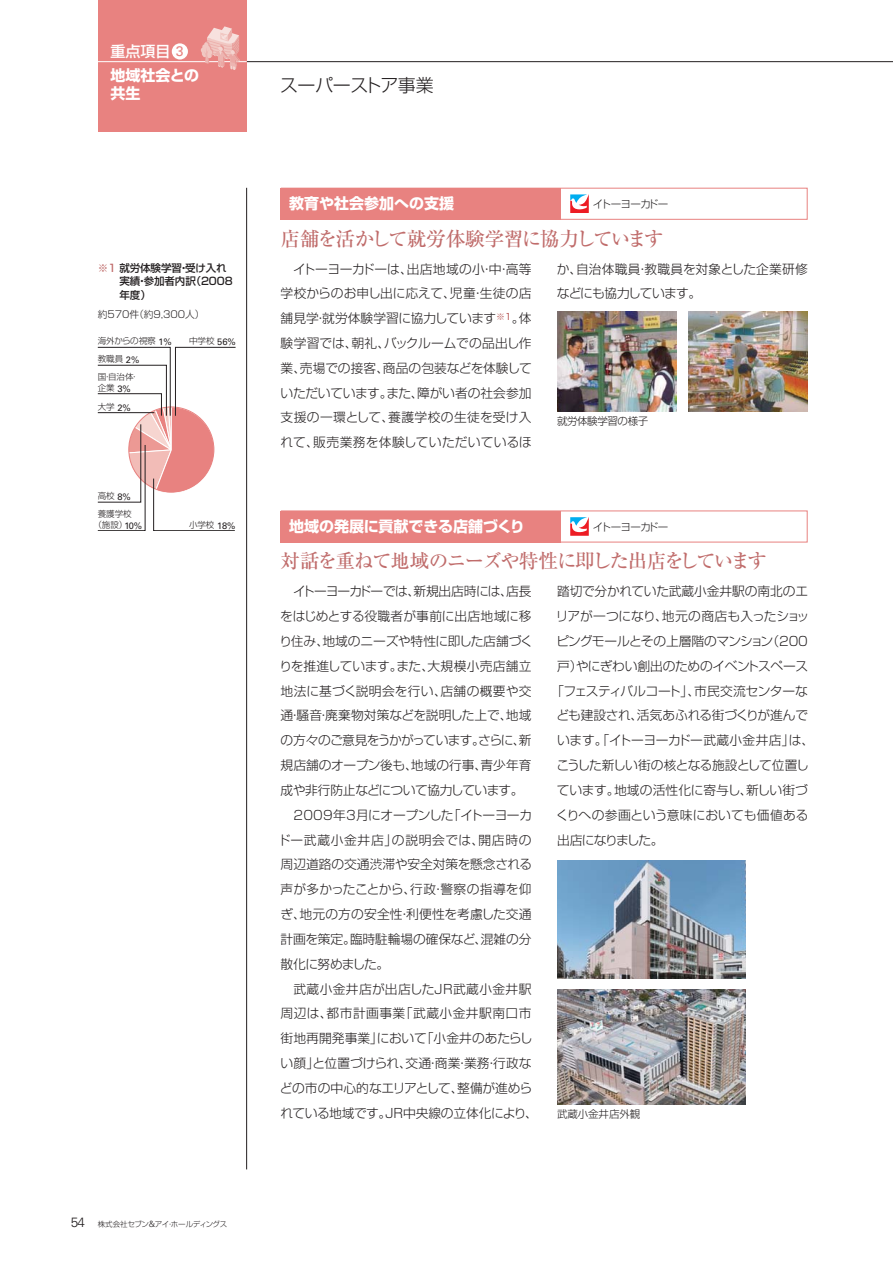
<style>
.page{position:relative;width:893px;height:1263px;background:#fff}
.page>*{position:absolute;margin:0;border:0;box-sizing:border-box;transform-origin:0 0}
.t1{font:19.5px "Ryumin Pro Medium 90 pv RKSJ H";letter-spacing:-.08em;color:#c06c6b}
.t2{font:18px "Shin Go Pro Light 90 pv RKSJ H";letter-spacing:-.025em;color:#231f20}
.t3{font:15px/18px "Shin Go Pro Bold 90 pv RKSJ H";color:#fff}
.t4{font:15px "Shin Go Pro Medium 90 pv RKSJ H";color:#fff}
.t5{font:12.75px/24.9px "Shin Go Pro Light 90 pv RKSJ H";letter-spacing:-.01em;color:#231f20;text-align:justify}
.t6{font:12.75px "Shin Go Pro Light 90 pv RKSJ H";letter-spacing:.01em;color:#231f20}
.t7{font:12.75px "Shin Go Pro Light 90 pv RKSJ H";letter-spacing:-.03em;color:#231f20}
.t8{font:12.75px "Shin Go Pro Light 90 pv RKSJ H";letter-spacing:-.065em;color:#231f20}
.t9{font:12.75px "Shin Go Pro Light 90 pv RKSJ H";letter-spacing:-.04em;color:#231f20}
.t10{font:12.75px "Shin Go Pro Light 90 pv RKSJ H";letter-spacing:-.05em;color:#231f20}
.t11{font:12.75px "Shin Go Pro Light 90 pv RKSJ H";letter-spacing:-.055em;color:#231f20}
.t12{font:12.75px "Shin Go Pro Light 90 pv RKSJ H";letter-spacing:.02em;color:#231f20}
.t13{font:12.75px "Shin Go Pro Light 90 pv RKSJ H";letter-spacing:-.035em;color:#231f20}
.t14{font:12.75px "Shin Go Pro Light 90 pv RKSJ H";letter-spacing:.05em;color:#231f20}
.t15{font:12.75px "Shin Go Pro Light 90 pv RKSJ H";letter-spacing:.035em;color:#231f20}
.t16{font:12.75px "Shin Go Pro Light 90 pv RKSJ H";letter-spacing:.03em;color:#231f20}
.t17{font:12.75px "Shin Go Pro Light 90 pv RKSJ H";letter-spacing:-.045em;color:#231f20}
.t18{font:12.75px "Shin Go Pro Light 90 pv RKSJ H";letter-spacing:-.1em;color:#231f20}
.t19{font:10.5px/13.5px "Shin Go Pro Medium 90 pv RKSJ H";letter-spacing:-.01em;color:#231f20}
.t20{font:10.5px "Shin Go Pro Light 90 pv RKSJ H";letter-spacing:-.065em;color:#231f20}
.t21{font:10.5px "Shin Go Pro Light 90 pv RKSJ H";letter-spacing:-.04em;color:#231f20}
.t22{font:10.5px "Shin Go Pro Light 90 pv RKSJ H";letter-spacing:-.01em;color:#231f20}
.t23{font:9.75px "Shin Go Pro Light 90 pv RKSJ H";letter-spacing:-.01em;color:#231f20}
.t24{font:8.55px/18px "Shin Go Pro Light 90 pv RKSJ H";letter-spacing:-.01em;color:#231f20}
.t25{font:7.5px "Shin Go Pro Light 90 pv RKSJ H";letter-spacing:-.04em;color:#231f20}
.s1{font-family:"Univers LT Std";font-size:13.95px;color:#e88280}
.s2{color:#c06c6b}
.s3{font-family:"Univers LT Std";font-size:9.3px}
.s4{font-family:"Univers LT Std";font-weight:300;font-size:13.5px}
.s5{font-family:"Univers LT Std";font-weight:300;font-size:8.7px}
</style>
<div class="page">
<svg style="left:98px;top:347px;width:138px;height:184px"></svg>
<div style="left:281px;top:188px;width:280px;height:32px;background:#e88280"></div>
<div style="left:281px;top:188px;width:526px;height:32px;border:1px solid #e88280"></div>
<svg style="left:570px;top:194px;width:19px;height:19px"></svg>
<div style="left:281px;top:510px;width:280px;height:32px;background:#e88280"></div>
<div style="left:281px;top:510px;width:526px;height:32px;border:1px solid #e88280"></div>
<svg style="left:570px;top:517px;width:19px;height:19px"></svg>
<img style="left:689px;top:312px;width:119px;height:99px">
<img style="left:557px;top:312px;width:119px;height:99px">
<img style="left:557px;top:989px;width:188px;height:116px">
<img style="left:557px;top:860px;width:188px;height:118px">
<hr style="left:247px;top:61px;width:646px;height:1px;background:#231f20">
<div style="left:98px;top:0;width:149px;height:132px;background:#e88280"></div>
<hr style="left:85px;top:61px;width:162px;height:1px;background:#fff">
<div style="left:172px;top:43px;width:16px;height:17px;background:#fff;border-radius:50%"></div>
<svg style="left:201px;top:26px;width:39px;height:44px"></svg>
<hr style="left:246px;top:188px;width:1px;height:981px;background:#231f20">
<p class="t4" style="left:111px;top:45px;width:75px">重点項目 <span class="s1">3</span></p>
<p class="t3" style="left:111px;top:69px;width:90px">地域社会との共生</p>
<h2 class="t2" style="left:280px;top:79px;width:155px">スーパーストア事業</h2>
<p class="t19" style="left:120px;top:262px;width:115px;text-indent:-22px"><span class="s2">※1</span> 就労体験学習・受け入れ実績・参加者内訳（2008年度）</p>
<p class="t23" style="left:98px;top:310px;width:108px">約570件（約9,300人）</p>
<p class="t24" style="left:98px;top:333px;width:75px">海外からの視察 <span class="s3">1%</span></p>
<p class="t24" style="left:189px;top:333px;width:48px">中学校 <span class="s3">56%</span></p>
<p class="t24" style="left:98px;top:351px;width:43px">教職員 <span class="s3">2%</span>国・自治体・</p>
<p class="t24" style="left:98px;top:380px;width:35px">企業 <span class="s3">3%</span></p>
<p class="t24" style="left:98px;top:399px;width:35px">大学 <span class="s3">2%</span></p>
<p class="t24" style="left:98px;top:488px;width:35px">高校 <span class="s3">8%</span></p>
<p class="t24" style="left:94px;top:510px;width:50px;line-height:10.5px;text-indent:4px">養護学校（施設）<span class="s3">10%</span></p>
<p class="t24" style="left:189px;top:517px;width:48px">小学校 <span class="s3">18%</span></p>
<p class="t25" style="left:71px;top:1221px;width:158px"><span class="s4">54</span> 株式会社セブン<span class="s5">&amp;</span>アイ・ホールディングス</p>
<p class="t3" style="left:289px;top:197px;width:166px">教育や社会参加への支援</p>
<p class="t20" style="left:593px;top:200px;width:77px">イトーヨーカドー</p>
<h1 class="t1" style="left:281px;top:231px;width:385px">店舗を活かして就労体験学習に協力しています</h1>
<p class="t5" style="left:281px;top:258px;width:253px;text-indent:12px">イトーヨーカドーは、出店地域の小・中・高等学校からのお申し出に応えて、児童・生徒の店舗見学・就労体験学習に協力しています<sup>※１</sup>。体験学習では、朝礼、バックルームでの品出し作業、売場での接客、商品の包装などを体験していただいています。また、障がい者の社会参加支援の一環として、養護学校の生徒を受け入れて、販売業務を体験していただいているほ</p>
<p class="t5" style="left:557px;top:258px;width:253px">か、自治体職員・教職員を対象とした企業研修などにも協力しています。</p>
<p class="t21" style="left:557px;top:417px;width:93px">就労体験学習の様子</p>
<p class="t3" style="left:289px;top:520px;width:237px">地域の発展に貢献できる店舗づくり</p>
<p class="t20" style="left:593px;top:523px;width:77px">イトーヨーカドー</p>
<h1 class="t1" style="left:281px;top:554px;width:488px">対話を重ねて地域のニーズや特性に即した出店をしています</h1>
<p class="t10" style="left:293px;top:587px;width:240px">イトーヨーカドーでは、新規出店時には、店長</p>
<p class="t5" style="left:280px;top:606px;width:253px">をはじめとする役職者が事前に出店地域に移</p>
<p class="t5" style="left:279px;top:630px;width:255px">り住み、地域のニーズや特性に即した店舗づく</p>
<p class="t6" style="left:279px;top:661px;width:254px">りを推進しています。また、大規模小売店舗立</p>
<p class="t12" style="left:281px;top:686px;width:252px">地法に基づく説明会を行い、店舗の概要や交</p>
<p class="t5" style="left:281px;top:705px;width:252px">通・騒音・廃棄物対策などを説明した上で、地域</p>
<p class="t8" style="left:281px;top:736px;width:252px">の方々のご意見をうかがっています。さらに、新</p>
<p class="t5" style="left:281px;top:754px;width:252px">規店舗のオープン後も、地域の行事、青少年育</p>
<p class="t13" style="left:281px;top:785px;width:244px">成や非行防止などについて協力しています。</p>
<p class="t7" style="left:293px;top:810px;width:240px">2009年3月にオープンした「イトーヨーカ</p>
<p class="t14" style="left:278px;top:835px;width:255px">ドー武蔵小金井店」の説明会では、開店時の</p>
<p class="t5" style="left:281px;top:854px;width:253px">周辺道路の交通渋滞や安全対策を懸念される</p>
<p class="t6" style="left:281px;top:885px;width:252px">声が多かったことから、行政・警察の指導を仰</p>
<p class="t6" style="left:280px;top:909px;width:253px">ぎ、地元の方の安全性・利便性を考慮した交通</p>
<p class="t5" style="left:281px;top:928px;width:252px">計画を策定。臨時駐輪場の確保など、混雑の分</p>
<p class="t17" style="left:281px;top:959px;width:110px">散化に努めました。</p>
<p class="t16" style="left:293px;top:984px;width:240px">武蔵小金井店が出店したJR武蔵小金井駅</p>
<p class="t15" style="left:281px;top:1009px;width:252px">周辺は、都市計画事業「武蔵小金井駅南口市</p>
<p class="t5" style="left:281px;top:1028px;width:253px">街地再開発事業」において「小金井のあたらし</p>
<p class="t5" style="left:281px;top:1052px;width:252px">い顔」と位置づけられ、交通・商業・業務・行政な</p>
<p class="t5" style="left:280px;top:1077px;width:254px">どの市の中心的なエリアとして、整備が進めら</p>
<p class="t5" style="left:281px;top:1102px;width:259px">れている地域です。JR中央線の立体化により、</p>
<p class="t5" style="left:557px;top:581px;width:253px">踏切で分かれていた武蔵小金井駅の南北のエ</p>
<p class="t5" style="left:556px;top:606px;width:255px">リアが一つになり、地元の商店も入ったショッ</p>
<p class="t5" style="left:557px;top:630px;width:253px">ピングモールとその上層階のマンション（200</p>
<p class="t7" style="left:557px;top:661px;width:253px">戸）やにぎわい創出のためのイベントスペース</p>
<p class="t9" style="left:551px;top:686px;width:258px">「フェスティバルコート」、市民交流センターな</p>
<p class="t5" style="left:556px;top:705px;width:253px">ども建設され、活気あふれる街づくりが進んで</p>
<p class="t5" style="left:557px;top:730px;width:259px">います。「イトーヨーカドー武蔵小金井店」は、</p>
<p class="t11" style="left:556px;top:760px;width:254px">こうした新しい街の核となる施設として位置し</p>
<p class="t5" style="left:557px;top:779px;width:253px">ています。地域の活性化に寄与し、新しい街づ</p>
<p class="t5" style="left:556px;top:804px;width:254px">くりへの参画という意味においても価値ある</p>
<p class="t18" style="left:557px;top:835px;width:108px">出店になりました。</p>
<p class="t22" style="left:557px;top:1110px;width:85px">武蔵小金井店外観</p>
</div>
